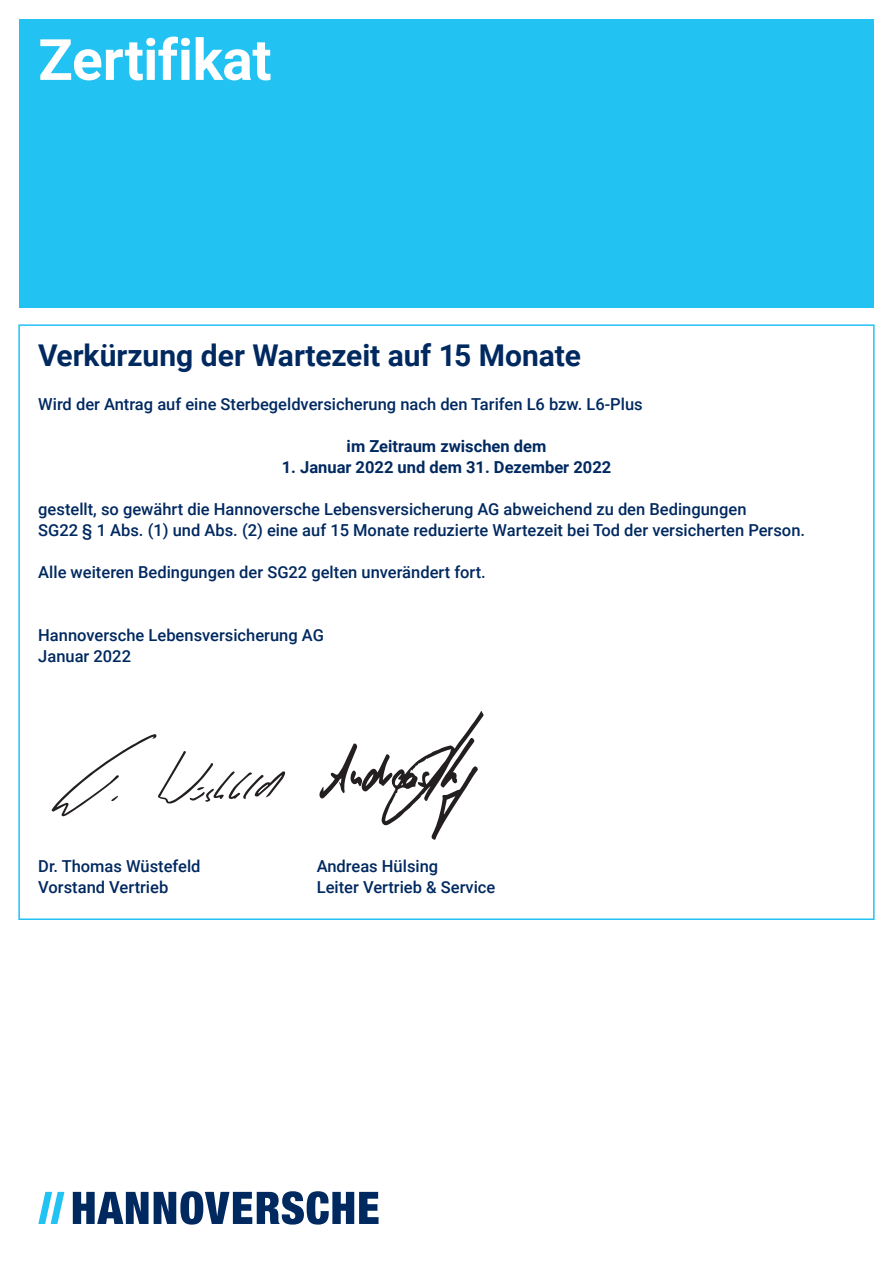
<style>
.page{position:relative;width:893px;height:1263px;background:#fff}
.page>*{position:absolute;margin:0;border:0;box-sizing:border-box;transform-origin:0 0}
.t1{font:700 57px "Roboto";letter-spacing:-.01em;color:#fff}
.t2{font:700 30px "Roboto";letter-spacing:-.005em;color:#002960}
.t3{font:500 16.5px/21px "Roboto";color:#002960}
.t4{font:700 16.5px "Roboto";color:#002960}
</style>
<div class="page">
<div style="left:19px;top:19px;width:855px;height:288px;background:#22c2f3"></div>
<svg style="left:319px;top:711px;width:165px;height:129px"></svg>
<svg style="left:52px;top:734px;width:233px;height:82px"></svg>
<svg style="left:73px;top:1191px;width:305px;height:33px"></svg>
<svg style="left:38px;top:1192px;width:26px;height:32px"></svg>
<h1 class="t1" style="left:38px;top:20px;width:235px">Zertifikat</h1>
<h2 class="t2" style="left:38px;top:334px;width:544px">Verkürzung der Wartezeit auf 15 Monate</h2>
<p class="t3" style="left:38px;top:393px;width:606px">Wird der Antrag auf eine Sterbegeldversicherung nach den Tarifen L6 bzw. L6-Plus</p>
<p class="t4" style="left:347px;top:434px;width:201px">im Zeitraum zwischen dem</p>
<p class="t4" style="left:282px;top:455px;width:331px">1. Januar 2022 und dem 31. Dezember 2022</p>
<p class="t3" style="left:38px;top:498px;width:768px">gestellt, so gewährt die Hannoversche Lebensversicherung AG abweichend zu den Bedingungen<br>SG22 § 1 Abs. (1) und Abs. (2) eine auf 15 Monate reduzierte Wartezeit bei Tod der versicherten Person.</p>
<p class="t3" style="left:38px;top:561px;width:449px">Alle weiteren Bedingungen der SG22 gelten unverändert fort.</p>
<p class="t3" style="left:38px;top:624px;width:287px">Hannoversche Lebensversicherung AG<br>Januar 2022</p>
<p class="t3" style="left:38px;top:855px;width:164px">Dr. Thomas Wüstefeld<br>Vorstand Vertrieb</p>
<p class="t3" style="left:317px;top:855px;width:180px">Andreas Hülsing<br>Leiter Vertrieb &amp; Service</p>
</div>
